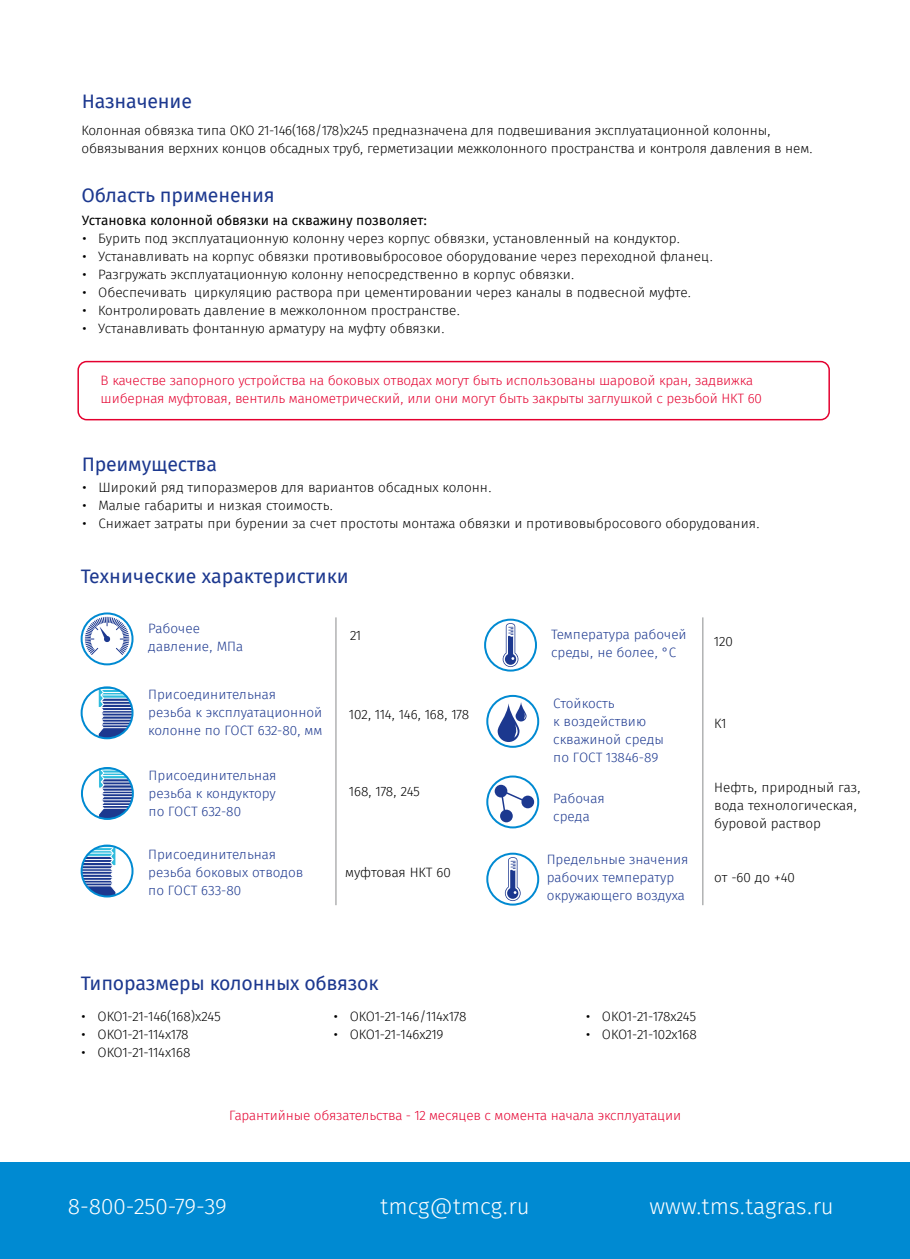
<style>
.page{position:relative;width:910px;height:1259px;background:#fff}
.page>*{position:absolute;margin:0;border:0;box-sizing:border-box;transform-origin:0 0}
.t1{font:300 22.5px "Fira Sans";color:#fff}
.t2{font:19.5px "Fira Sans";letter-spacing:-.01em;color:#1c388f}
.t3{font:300 13.5px/18px "Fira Sans";color:#000}
.t4{font:300 13.5px/18px "Fira Sans";color:#1c388f}
.t5{font:300 13.5px/18px "Fira Sans";letter-spacing:-.01em;color:#e4002f}
.t6{font:13.5px "Fira Sans";color:#000}
</style>
<div class="page">
<div style="left:0;top:1162px;width:910px;height:97px;background:#008ad2"></div>
<svg style="left:85px;top:616px;width:45px;height:39px"></svg>
<div style="left:81px;top:612px;width:53px;height:53px;border:2px solid #008ad2;border-radius:50%"></div>
<svg style="left:98px;top:687px;width:33px;height:51px"></svg>
<div style="left:81px;top:686px;width:53px;height:53px;border:2px solid #008ad2;border-radius:50%"></div>
<svg style="left:82px;top:845px;width:34px;height:52px"></svg>
<div style="left:81px;top:844px;width:53px;height:53px;border:2px solid #008ad2;border-radius:50%"></div>
<svg style="left:98px;top:767px;width:35px;height:52px"></svg>
<div style="left:81px;top:767px;width:53px;height:53px;border:2px solid #008ad2;border-radius:50%"></div>
<svg style="left:503px;top:623px;width:15px;height:44px"></svg>
<div style="left:484px;top:618px;width:53px;height:53px;border:2px solid #008ad2;border-radius:50%"></div>
<div style="left:486px;top:775px;width:53px;height:53px;border:2px solid #008ad2;border-radius:50%"></div>
<div style="left:521px;top:795px;width:13px;height:13px;background:#1c388f;border-radius:50%"></div>
<div style="left:500px;top:809px;width:13px;height:13px;background:#1c388f;border-radius:50%"></div>
<div style="left:495px;top:785px;width:12px;height:12px;background:#1c388f;border-radius:50%"></div>
<svg style="left:500px;top:789px;width:29px;height:28px"></svg>
<div style="left:486px;top:695px;width:53px;height:53px;border:2px solid #008ad2;border-radius:50%"></div>
<svg style="left:498px;top:702px;width:29px;height:40px"></svg>
<svg style="left:505px;top:857px;width:16px;height:44px"></svg>
<div style="left:486px;top:852px;width:53px;height:53px;border:2px solid #008ad2;border-radius:50%"></div>
<hr style="left:335px;top:617px;width:2px;height:288px;background:#b1b2b3">
<hr style="left:702px;top:617px;width:1px;height:288px;background:#b1b2b3">
<div style="left:77px;top:361px;width:753px;height:59px;border:2px solid #e4002f;border-radius:9px"></div>
<h2 class="t2" style="left:82px;top:88px;width:112px">Назначение</h2>
<p class="t3" style="left:82px;top:122px;width:733px">Колонная обвязка типа ОКО 21-146(168/178)х245 предназначена для подвешивания эксплуатационной колонны, обвязывания верхних концов обсадных труб, герметизации межколонного пространства и контроля давления в нем.</p>
<h2 class="t2" style="left:82px;top:181px;width:195px">Область применения</h2>
<p class="t6" style="left:82px;top:211px;width:347px">Установка колонной обвязки на скважину позволяет:</p>
<p class="t3" style="left:82px;top:231px;width:600px">• Бурить под эксплуатационную колонну через корпус обвязки, установленный на кондуктор.</p>
<p class="t3" style="left:82px;top:249px;width:633px">• Устанавливать на корпус обвязки противовыбросовое оборудование через переходной фланец.</p>
<p class="t3" style="left:82px;top:267px;width:494px">• Разгружать эксплуатационную колонну непосредственно в корпус обвязки.</p>
<p class="t3" style="left:82px;top:285px;width:611px">• Обеспечивать циркуляцию раствора при цементировании через каналы в подвесной муфте.</p>
<p class="t3" style="left:82px;top:303px;width:380px">• Контролировать давление в межколонном пространстве.</p>
<p class="t3" style="left:82px;top:321px;width:365px">• Устанавливать фонтанную арматуру на муфту обвязки.</p>
<p class="t5" style="left:101px;top:372px;width:663px">В качестве запорного устройства на боковых отводах могут быть использованы шаровой кран, задвижка шиберная муфтовая, вентиль манометрический, или они могут быть закрыты заглушкой с резьбой НКТ 60</p>
<h2 class="t2" style="left:82px;top:450px;width:137px">Преимущества</h2>
<p class="t3" style="left:82px;top:480px;width:411px">• Широкий ряд типоразмеров для вариантов обсадных колонн.</p>
<p class="t3" style="left:82px;top:498px;width:253px">• Малые габариты и низкая стоимость.</p>
<p class="t3" style="left:82px;top:516px;width:680px">• Снижает затраты при бурении за счет простоты монтажа обвязки и противовыбросового оборудования.</p>
<h2 class="t2" style="left:81px;top:562px;width:269px">Технические характеристики</h2>
<p class="t4" style="left:148px;top:620px;width:96px">Рабочее давление, МПа</p>
<p class="t4" style="left:148px;top:686px;width:176px">Присоединительная резьба к эксплуатационной колонне по ГОСТ 632-80, мм</p>
<p class="t4" style="left:149px;top:767px;width:129px;text-align:justify">Присоединительная резьба к кондуктору по ГОСТ 632-80</p>
<p class="t4" style="left:148px;top:846px;width:157px">Присоединительная резьба боковых отводов по ГОСТ 633-80</p>
<p class="t3" style="left:350px;top:627px;width:13px">21</p>
<p class="t3" style="left:349px;top:706px;width:121px">102, 114, 146, 168, 178</p>
<p class="t3" style="left:349px;top:783px;width:72px">168, 178, 245</p>
<p class="t3" style="left:345px;top:864px;width:107px">муфтовая НКТ 60</p>
<p class="t4" style="left:551px;top:626px;width:137px">Температура рабочей среды, не более, °С</p>
<p class="t4" style="left:553px;top:695px;width:112px">Стойкость<br>к воздействию скважиной среды по ГОСТ 13846-89</p>
<p class="t4" style="left:553px;top:790px;width:53px">Рабочая среда</p>
<p class="t4" style="left:547px;top:851px;width:143px">Предельные значения рабочих температур окружающего воздуха</p>
<p class="t3" style="left:714px;top:633px;width:20px">120</p>
<p class="t3" style="left:714px;top:715px;width:14px">К1</p>
<p class="t3" style="left:714px;top:779px;width:148px">Нефть, природный газ, вода технологическая, буровой раствор</p>
<p class="t3" style="left:714px;top:869px;width:82px">от -60 до +40</p>
<h2 class="t2" style="left:81px;top:969px;width:299px">Типоразмеры колонных обвязок</h2>
<p class="t3" style="left:81px;top:1008px;width:141px">• ОКО1-21-146(168)х245</p>
<p class="t3" style="left:81px;top:1026px;width:109px">• ОКО1-21-114х178</p>
<p class="t3" style="left:81px;top:1044px;width:111px">• ОКО1-21-114х168</p>
<p class="t3" style="left:333px;top:1008px;width:135px">• ОКО1-21-146/114х178</p>
<p class="t3" style="left:333px;top:1026px;width:112px">• ОКО1-21-146х219</p>
<p class="t3" style="left:585px;top:1008px;width:112px">• ОКО1-21-178х245</p>
<p class="t3" style="left:585px;top:1026px;width:113px">• ОКО1-21-102х168</p>
<p class="t5" style="left:229px;top:1107px;width:453px">Гарантийные обязательства - 12 месяцев с момента начала эксплуатации</p>
<h1 class="t1" style="left:68px;top:1190px;width:161px">8-800-250-79-39</h1>
<h1 class="t1" style="left:380px;top:1190px;width:151px">tmcg@tmcg.ru</h1>
<h1 class="t1" style="left:649px;top:1190px;width:186px">www.tms.tagras.ru</h1>
</div>
